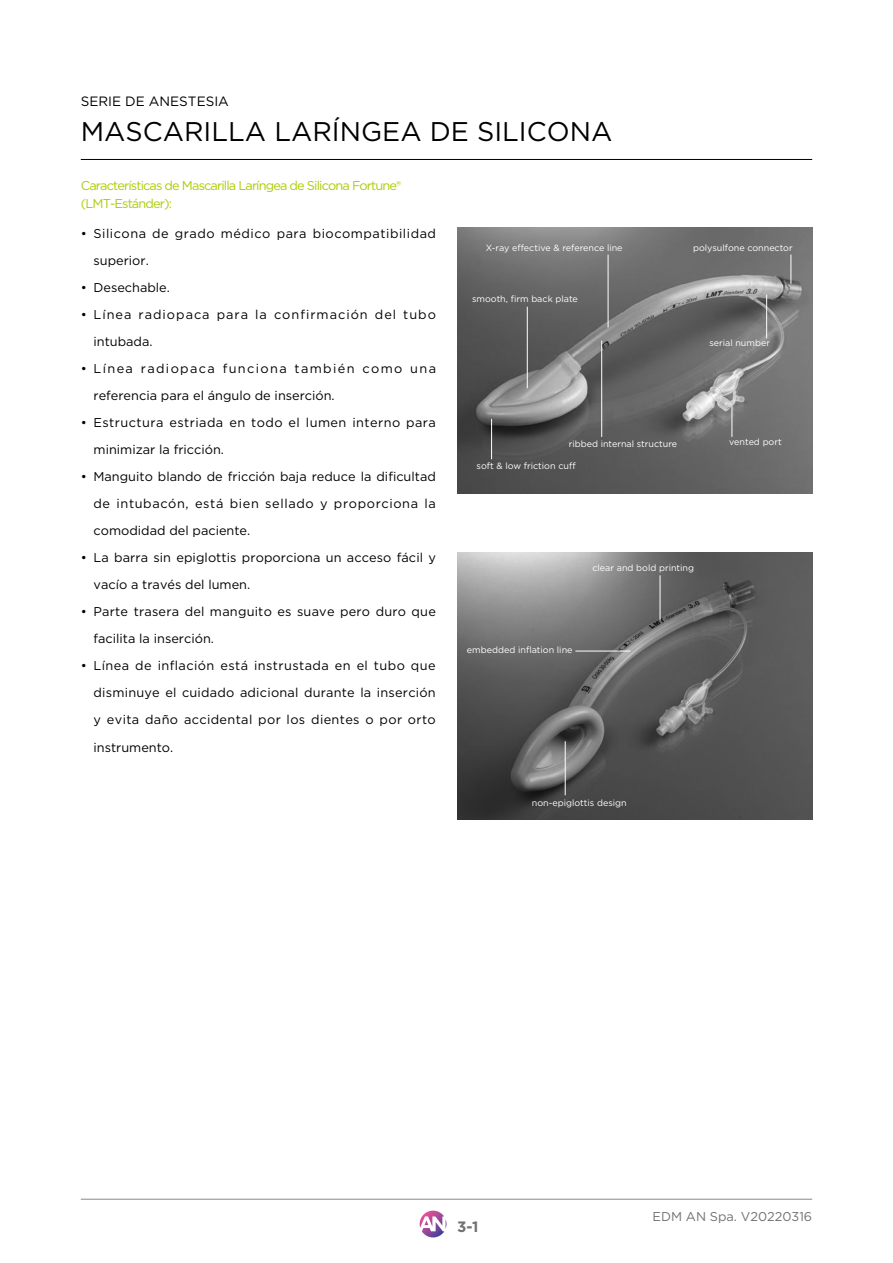
<style>
.page{position:relative;width:893px;height:1263px;background:#fff}
.page>*{position:absolute;margin:0;border:0;box-sizing:border-box;transform-origin:0 0}
.t1{font:27px "Gotham";color:#000}
.t2{font:700 15px "Gotham";color:#727171}
.t3{font:13.5px "Gotham";color:#000}
.t4{font:12.75px/27px "Gotham";letter-spacing:.015em;color:#000;text-align:justify}
.t5{font:12.75px/27px "Gotham";letter-spacing:.105em;color:#000}
.t6{font:12.75px/18px "Gotham";letter-spacing:-.065em;color:#abcd03}
.t7{font:12.75px/27px "Gotham";letter-spacing:.035em;color:#000}
.t8{font:12.75px/27px "Gotham";letter-spacing:.04em;color:#000}
.t9{font:12.75px/27px "Gotham";letter-spacing:.08em;color:#000}
.t10{font:12.75px "Gotham";color:#727171}
.t11{font:9px "Gotham";color:#fff}
</style>
<div class="page">
<hr style="left:81px;top:159px;width:731px;height:1px;background:#000">
<svg style="left:420px;top:1210px;width:26px;height:27px"></svg>
<img style="left:457px;top:227px;width:355px;height:267px">
<img style="left:457px;top:552px;width:355px;height:267px">
<hr style="left:608px;top:255px;width:1px;height:72px;background:#fff">
<hr style="left:527px;top:307px;width:1px;height:81px;background:#fff">
<hr style="left:491px;top:419px;width:1px;height:40px;background:#fff">
<hr style="left:601px;top:341px;width:1px;height:96px;background:#fff">
<hr style="left:731px;top:404px;width:1px;height:33px;background:#fff">
<svg style="left:790px;top:255px;width:1px;height:29px"></svg>
<hr style="left:766px;top:294px;width:1px;height:44px;background:#fff">
<hr style="left:575px;top:651px;width:55px;height:1px;background:#fff">
<hr style="left:660px;top:575px;width:1px;height:45px;background:#fff">
<hr style="left:565px;top:741px;width:1px;height:54px;background:#fff">
<hr style="left:81px;top:1199px;width:731px;height:1px;background:#898989">
<p class="t3" style="left:81px;top:93px;width:150px">SERIE DE ANESTESIA</p>
<h1 class="t1" style="left:81px;top:114px;width:533px">MASCARILLA LARÍNGEA DE SILICONA</h1>
<p class="t6" style="left:81px;top:176px;width:322px">Características de Mascarilla Laríngea de Silicona Fortune® (LMT-Estánder):</p>
<p class="t8" style="left:94px;top:220px;width:344px;text-indent:-13px">• Silicona de grado médico para biocompatibilidad superior.</p>
<p class="t4" style="left:81px;top:274px;width:91px">• Desechable.</p>
<p class="t9" style="left:94px;top:301px;width:344px;text-indent:-13px">• Línea radiopaca para la confirmación del tubo intubada.</p>
<p class="t5" style="left:94px;top:355px;width:344px;text-indent:-13px">• Línea radiopaca funciona también como una referencia para el ángulo de inserción.</p>
<p class="t7" style="left:94px;top:409px;width:344px;text-indent:-13px">• Estructura estriada en todo el lumen interno para minimizar la fricción.</p>
<p class="t4" style="left:94px;top:463px;width:344px;text-indent:-13px">• Manguito blando de fricción baja reduce la dificultad de intubacón, está bien sellado y proporciona la comodidad del paciente.</p>
<p class="t4" style="left:94px;top:544px;width:344px;text-indent:-13px">• La barra sin epiglottis proporciona un acceso fácil y vacío a través del lumen.</p>
<p class="t4" style="left:94px;top:598px;width:344px;text-indent:-13px">• Parte trasera del manguito es suave pero duro que facilita la inserción.</p>
<p class="t4" style="left:94px;top:652px;width:344px;text-indent:-13px">• Línea de inflación está instrustada en el tubo que disminuye el cuidado adicional durante la inserción y evita daño accidental por los dientes o por orto instrumento.</p>
<p class="t11" style="left:486px;top:242px;width:138px">X-ray effective &amp; reference line</p>
<p class="t11" style="left:693px;top:242px;width:101px">polysulfone connector</p>
<p class="t11" style="left:472px;top:293px;width:107px">smooth, firm back plate</p>
<p class="t11" style="left:709px;top:337px;width:62px">serial number</p>
<p class="t11" style="left:729px;top:436px;width:54px">vented port</p>
<p class="t11" style="left:569px;top:438px;width:110px">ribbed internal structure</p>
<p class="t11" style="left:477px;top:460px;width:101px">soft &amp; low friction cuff</p>
<p class="t11" style="left:592px;top:562px;width:103px">clear and bold printing</p>
<p class="t11" style="left:467px;top:644px;width:107px">embedded inflation line</p>
<p class="t11" style="left:532px;top:797px;width:96px">non-epiglottis design</p>
<p class="t2" style="left:457px;top:1217px;width:23px">3-1</p>
<p class="t10" style="left:652px;top:1209px;width:161px">EDM AN Spa. V20220316</p>
</div>
